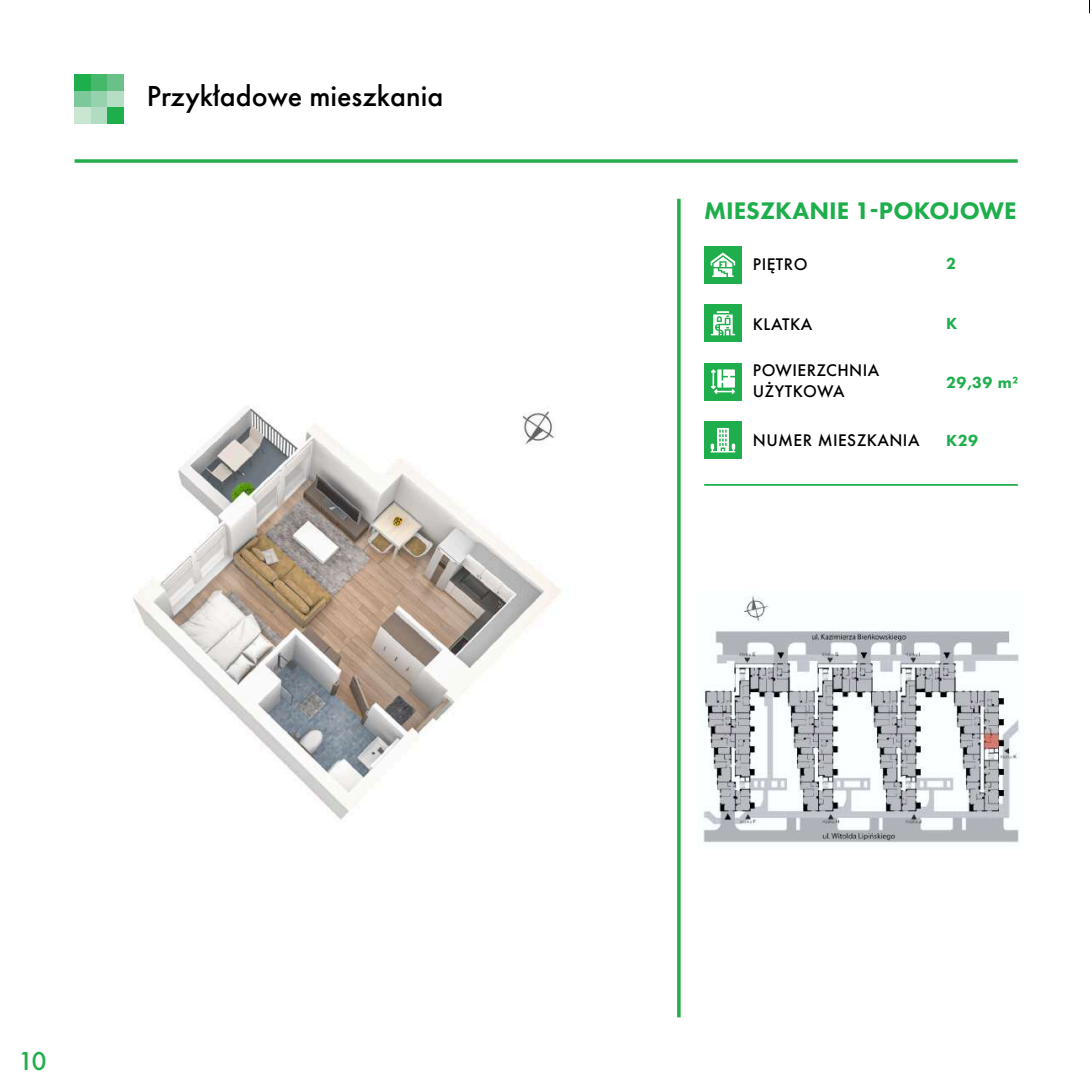
<style>
.page{position:relative;width:1092px;height:1092px;background:#fff}
.page>*{position:absolute;margin:0;border:0;box-sizing:border-box;transform-origin:0 0}
.t1{font:500 30.1px "Futura PT";color:#000}
.t2{font:500 26.95px "Futura PT";color:#1eae4b}
.t3{font:800 24.85px "Futura PT";color:#1eae4b}
.t4{font:500 17.5px/21px "Futura PT";letter-spacing:.025em;color:#000}
.t5{font:800 16.62px "Futura PT";letter-spacing:.025em;color:#1eae4b}
</style>
<div class="page">
<img style="left:133px;top:406px;width:428px;height:414px">
<div style="left:75px;top:74px;width:16px;height:17px;background:#1eae4b"></div>
<div style="left:91px;top:74px;width:16px;height:17px;background:#46b86c"></div>
<div style="left:107px;top:74px;width:17px;height:17px;background:#69c189"></div>
<div style="left:75px;top:91px;width:16px;height:16px;background:#7dc89a"></div>
<div style="left:91px;top:91px;width:16px;height:16px;background:#97d2ae"></div>
<div style="left:107px;top:91px;width:17px;height:16px;background:#b5dec5"></div>
<div style="left:75px;top:107px;width:16px;height:17px;background:#c9e6d3"></div>
<div style="left:91px;top:107px;width:16px;height:17px;background:#b0dcc1"></div>
<div style="left:107px;top:107px;width:17px;height:17px;background:#1eae4b"></div>
<div style="left:704px;top:246px;width:37px;height:37px;background:#1eae4b"></div>
<div style="left:704px;top:304px;width:37px;height:38px;background:#1eae4b"></div>
<div style="left:704px;top:363px;width:37px;height:37px;background:#1eae4b"></div>
<div style="left:704px;top:421px;width:37px;height:38px;background:#1eae4b"></div>
<svg style="left:710px;top:252px;width:25px;height:25px"></svg>
<svg style="left:710px;top:311px;width:25px;height:24px"></svg>
<svg style="left:711px;top:369px;width:24px;height:25px"></svg>
<svg style="left:710px;top:428px;width:25px;height:24px"></svg>
<svg style="left:75px;top:159px;width:942px;height:4px;background:#3eb760"></svg>
<hr style="left:704px;top:484px;width:313px;height:2px;background:#23ae4a">
<hr style="left:677px;top:199px;width:3px;height:818px;background:#23ae4a">
<svg style="left:1089px;top:0;width:1px;height:13px"></svg>
<img style="left:703px;top:595px;width:317px;height:248px">
<h1 class="t1" style="left:147px;top:83px;width:298px">Przykładowe mieszkania</h1>
<h2 class="t2" style="left:18px;top:1049px;width:30px">10</h2>
<h3 class="t3" style="left:704px;top:200px;width:314px">MIESZKANIE 1-POKOJOWE</h3>
<p class="t4" style="left:753px;top:255px;width:56px">PIĘTRO</p>
<p class="t5" style="left:946px;top:256px;width:12px">2</p>
<p class="t4" style="left:753px;top:314px;width:61px">KLATKA</p>
<p class="t4" style="left:753px;top:361px;width:128px">POWIERZCHNIA<br>UŻYTKOWA</p>
<p class="t4" style="left:753px;top:431px;width:168px">NUMER MIESZKANIA</p>
<p class="t5" style="left:946px;top:433px;width:34px">K29</p>
<p class="t5" style="left:946px;top:316px;width:13px">K</p>
<p class="t5" style="left:946px;top:375px;width:74px">29,39 m²</p>
</div>
